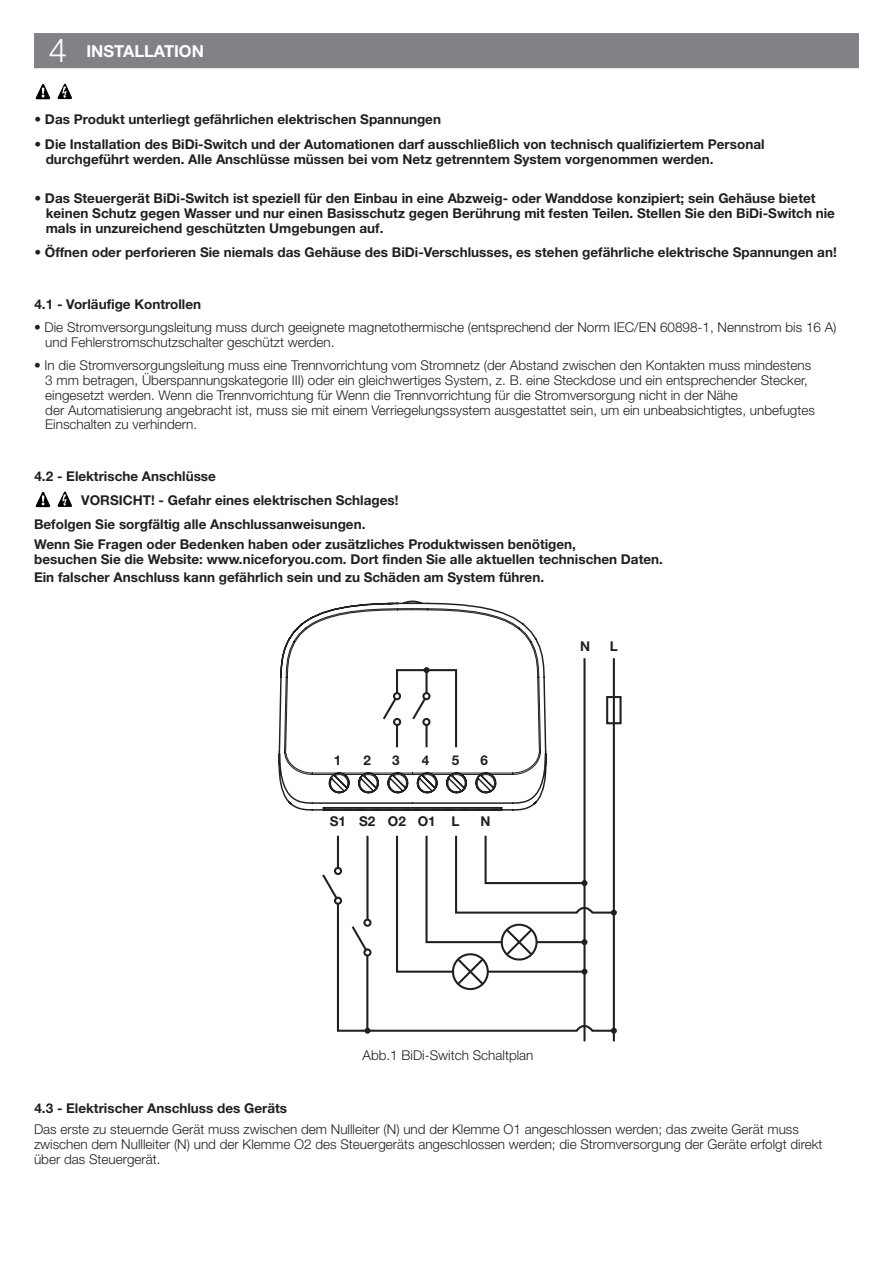
<style>
.page{position:relative;width:893px;height:1263px;background:#fff}
.page>*{position:absolute;margin:0;border:0;box-sizing:border-box;transform-origin:0 0}
.t1{font:300 33px "Helvetica Neue LT Pro";color:#fff}
.titolo{font:700 16.5px "Helvetica Neue LT Pro";color:#fff}
.t2{font:700 13.5px "Helvetica Neue LT Pro";color:#231f20}
.t3{font:300 13.5px/15px "Helvetica Neue LT Pro";color:#231f20}
.s1{font-weight:700}
</style>
<div class="page">
<svg style="left:278px;top:600px;width:269px;height:211px"></svg>
<hr style="left:583px;top:658px;width:3px;height:383px;background:#231f20">
<hr style="left:613px;top:658px;width:2px;height:383px;background:#231f20">
<div style="left:606px;top:696px;width:16px;height:28px;border:2px solid #231f20"></div>
<svg style="left:381px;top:667px;width:77px;height:82px"></svg>
<div style="left:393px;top:718px;width:8px;height:8px;border:2px solid #231f20;border-radius:50%"></div>
<svg style="left:322px;top:834px;width:295px;height:200px"></svg>
<div style="left:34px;top:33px;width:825px;height:35px;background:#808285"></div>
<svg style="left:35px;top:83px;width:37px;height:17px"></svg>
<svg style="left:35px;top:491px;width:37px;height:17px"></svg>
<p class="t1" style="left:46px;top:30px;width:20px">6</p>
<p class="t1" style="left:49px;top:30px;width:20px">4</p>
<p class="titolo" style="left:86px;top:40px;width:119px">INSTALLATION</p>
<p class="t2" style="left:34px;top:111px;width:408px">• Das Produkt unterliegt gefährlichen elektrischen Spannungen</p>
<p class="t2" style="left:34px;top:136px;width:732px">• Die Installation des BiDi-Switch und der Automationen darf ausschließlich von technisch qualifiziertem Personal</p>
<p class="t2" style="left:46px;top:151px;width:669px">durchgeführt werden. Alle Anschlüsse müssen bei vom Netz getrenntem System vorgenommen werden.</p>
<p class="t2" style="left:34px;top:190px;width:783px">• Das Steuergerät BiDi-Switch ist speziell für den Einbau in eine Abzweig- oder Wanddose konzipiert; sein Gehäuse bietet</p>
<p class="t2" style="left:46px;top:205px;width:791px">keinen Schutz gegen Wasser und nur einen Basisschutz gegen Berührung mit festen Teilen. Stellen Sie den BiDi-Switch nie</p>
<p class="t2" style="left:46px;top:219px;width:339px">mals in unzureichend geschützten Umgebungen auf.</p>
<p class="t2" style="left:34px;top:244px;width:804px">• Öffnen oder perforieren Sie niemals das Gehäuse des BiDi-Verschlusses, es stehen gefährliche elektrische Spannungen an!</p>
<p class="t2" style="left:34px;top:296px;width:168px">4.1 - Vorläufige Kontrollen</p>
<p class="t3" style="left:34px;top:319px;width:804px"><span class="s1">•</span> Die Stromversorgungsleitung muss durch geeignete magnetothermische (entsprechend der Norm IEC/EN 60898-1, Nennstrom bis 16 A)</p>
<p class="t3" style="left:45px;top:334px;width:291px">und Fehlerstromschutzschalter geschützt werden.</p>
<p class="t3" style="left:34px;top:358px;width:779px">• In die Stromversorgungsleitung muss eine Trennvorrichtung vom Stromnetz (der Abstand zwischen den Kontakten muss mindestens</p>
<p class="t3" style="left:45px;top:372px;width:764px">3 mm betragen, Überspannungskategorie III) oder ein gleichwertiges System, z. B. eine Steckdose und ein entsprechender Stecker,</p>
<p class="t3" style="left:45px;top:387px;width:694px">eingesetzt werden. Wenn die Trennvorrichtung für Wenn die Trennvorrichtung für die Stromversorgung nicht in der Nähe</p>
<p class="t3" style="left:45px;top:402px;width:771px">der Automatisierung angebracht ist, muss sie mit einem Verriegelungssystem ausgestattet sein, um ein unbeabsichtigtes, unbefugtes</p>
<p class="t3" style="left:45px;top:417px;width:154px">Einschalten zu verhindern.</p>
<p class="t2" style="left:34px;top:467px;width:183px">4.2 - Elektrische Anschlüsse</p>
<p class="t2" style="left:81px;top:492px;width:319px">VORSICHT! - Gefahr eines elektrischen Schlages!</p>
<p class="t2" style="left:34px;top:516px;width:333px">Befolgen Sie sorgfältig alle Anschlussanweisungen.</p>
<p class="t2" style="left:34px;top:536px;width:543px">Wenn Sie Fragen oder Bedenken haben oder zusätzliches Produktwissen benötigen,</p>
<p class="t2" style="left:34px;top:550px;width:630px">besuchen Sie die Website: www.niceforyou.com. Dort finden Sie alle aktuellen technischen Daten.</p>
<p class="t2" style="left:34px;top:569px;width:511px">Ein falscher Anschluss kann gefährlich sein und zu Schäden am System führen.</p>
<p class="t2" style="left:334px;top:752px;width:9px">1</p>
<p class="t2" style="left:363px;top:752px;width:9px">2</p>
<p class="t2" style="left:392px;top:752px;width:9px">3</p>
<p class="t2" style="left:422px;top:752px;width:9px">4</p>
<p class="t2" style="left:452px;top:752px;width:9px">5</p>
<p class="t2" style="left:480px;top:752px;width:9px">6</p>
<p class="t2" style="left:330px;top:813px;width:18px">S1</p>
<p class="t2" style="left:359px;top:813px;width:18px">S2</p>
<p class="t2" style="left:388px;top:813px;width:20px">O2</p>
<p class="t2" style="left:418px;top:813px;width:20px">O1</p>
<p class="t2" style="left:451px;top:813px;width:10px">L</p>
<p class="t2" style="left:480px;top:813px;width:12px">N</p>
<p class="t2" style="left:580px;top:638px;width:12px">N</p>
<p class="t2" style="left:610px;top:638px;width:10px">L</p>
<p class="t3" style="left:362px;top:1047px;width:173px">Abb.1 BiDi-Switch Schaltplan</p>
<p class="t2" style="left:34px;top:1099px;width:254px">4.3 - Elektrischer Anschluss des Geräts</p>
<p class="t3" style="left:34px;top:1121px;width:790px">Das erste zu steuernde Gerät muss zwischen dem Nullleiter (N) und der Klemme O1 angeschlossen werden; das zweite Gerät muss zwischen dem Nullleiter (N) und der Klemme O2 des Steuergeräts angeschlossen werden; die Stromversorgung der Geräte erfolgt direkt über das Steuergerät.</p>
</div>
